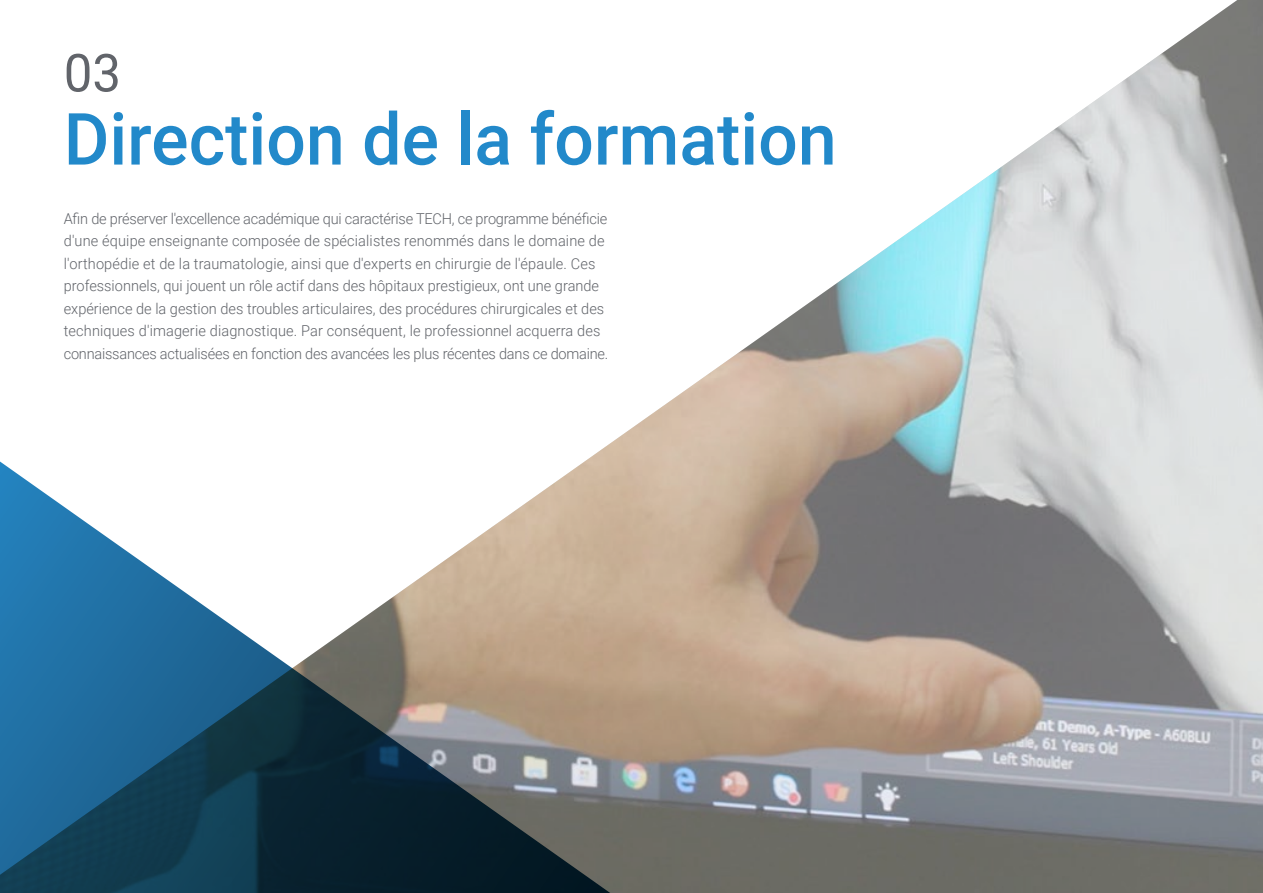
<style>
.page{position:relative;width:1263px;height:893px;background:#fff}
.page>*{position:absolute;margin:0;border:0;box-sizing:border-box;transform-origin:0 0}
.t1{font:500 72px "Roboto";color:#2289ca}
.t2{font:52.5px "Roboto";color:#61646a}
.t3{font:300 15px/22.5px "Roboto";color:#61646a}
</style>
<div class="page">
<img style="left:607px;top:0;width:656px;height:893px">
<svg style="left:0;top:446px;width:640px;height:447px"></svg>
<h2 class="t2" style="left:64px;top:36px;width:59px">03</h2>
<h1 class="t1" style="left:64px;top:89px;width:774px">Direction de la formation</h1>
<p class="t3" style="left:64px;top:207px;width:546px">Afin de préserver l'excellence académique qui caractérise TECH, ce programme bénéficie d'une équipe enseignante composée de spécialistes renommés dans le domaine de l'orthopédie et de la traumatologie, ainsi que d'experts en chirurgie de l'épaule. Ces professionnels, qui jouent un rôle actif dans des hôpitaux prestigieux, ont une grande expérience de la gestion des troubles articulaires, des procédures chirurgicales et des techniques d'imagerie diagnostique. Par conséquent, le professionnel acquerra des connaissances actualisées en fonction des avancées les plus récentes dans ce domaine.</p>
</div>
